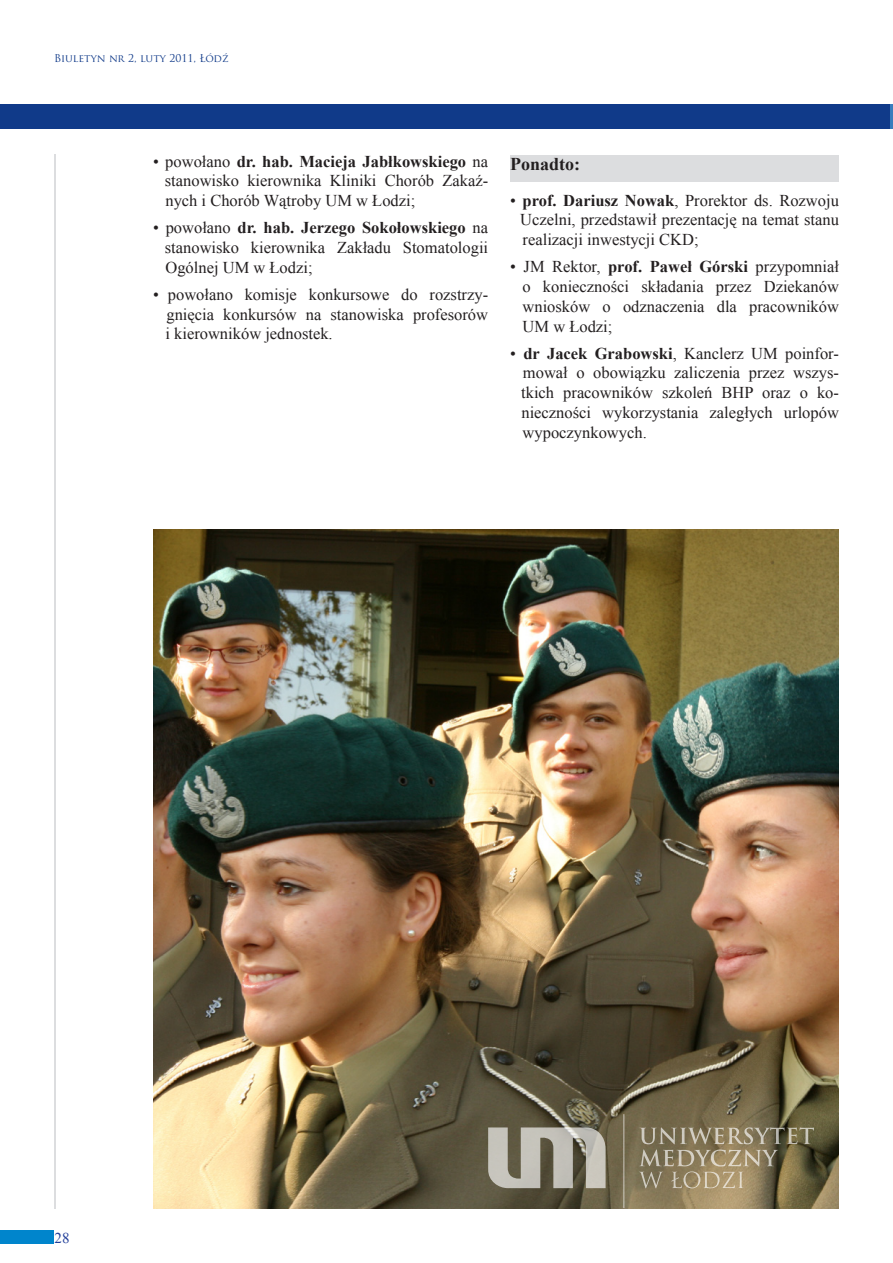
<style>
.page{position:relative;width:893px;height:1263px;background:#fff}
.page>*{position:absolute;margin:0;border:0;box-sizing:border-box;transform-origin:0 0}
.t1{font:700 18px "Times New Roman";color:#231f20}
.t2{font:16.5px/19.8px "Times New Roman";color:#231f20;text-align:justify}
.t3{font:15px "Times New Roman";color:#223f99}
.t4{font:10.5px "Trajan Pro";color:#103a89}
.s1{font-weight:700}
</style>
<div class="page">
<div style="left:510px;top:155px;width:329px;height:26px;background:#dcdddf"></div>
<div style="left:0;top:1230px;width:54px;height:13px;background:#0085cc"></div>
<div style="left:735px;top:104px;width:158px;height:25px;background:#103a89"></div>
<hr style="left:54px;top:161px;width:1px;height:1048px;background:#dcdddf">
<div style="left:0;top:104px;width:893px;height:24px;background:#103a89"></div>
<hr style="left:891px;top:104px;width:2px;height:25px;background:#387dbd">
<img style="left:153px;top:529px;width:686px;height:680px">
<hr style="left:623px;top:1114px;width:1px;height:94px;background:#fff">
<svg style="left:639px;top:1127px;width:175px;height:61px;background:#8d8163"></svg>
<svg style="left:488px;top:1127px;width:118px;height:61px;background:#a4a095"></svg>
<hr style="left:54px;top:154px;width:1px;height:1054px;background:#dcdddf">
<p class="t4" style="left:54px;top:51px;width:176px">Biuletyn nr 2, luty 2011, Łódź</p>
<p class="t2" style="left:165px;top:151px;width:325px;text-indent:-12px">• powołano <span class="s1">dr. hab. Macieja Jabłkowskiego</span> na stanowisko kierownika Kliniki Chorób Zakaź&shy;nych i Chorób Wątroby UM w Łodzi;</p>
<p class="t2" style="left:165px;top:218px;width:325px;text-indent:-12px">• powołano <span class="s1">dr. hab. Jerzego Sokołowskiego</span> na stanowisko kierownika Zakładu Stomatologii Ogólnej UM w Łodzi;</p>
<p class="t2" style="left:165px;top:284px;width:324px;text-indent:-12px">• powołano komisje konkursowe do rozstrzy&shy;gnięcia konkursów na stanowiska profesorów i kierowników jednostek.</p>
<p class="t1" style="left:510px;top:151px;width:72px">Ponadto:</p>
<p class="t2" style="left:520px;top:190px;width:320px;text-indent:-10px">• <span class="s1">prof. Dariusz Nowak</span>, Prorektor ds. Rozwoju Uczelni, przedstawił prezentację na temat stanu realizacji inwestycji CKD;</p>
<p class="t2" style="left:522px;top:256px;width:318px;text-indent:-12px">• JM Rektor, <span class="s1">prof. Paweł Górski</span> przypomniał o konieczności składania przez Dziekanów wniosków o odznaczenia dla pracowników UM w Łodzi;</p>
<p class="t2" style="left:521px;top:343px;width:319px;text-indent:-11px">• <span class="s1">dr Jacek Grabowski</span>, Kanclerz UM poinfor&shy;mował o obowiązku zaliczenia przez wszys&shy;tkich pracowników szkoleń BHP oraz o ko&shy;nieczności wykorzystania zaległych urlopów wypoczynkowych.</p>
<p class="t3" style="left:55px;top:1228px;width:16px">28</p>
</div>
